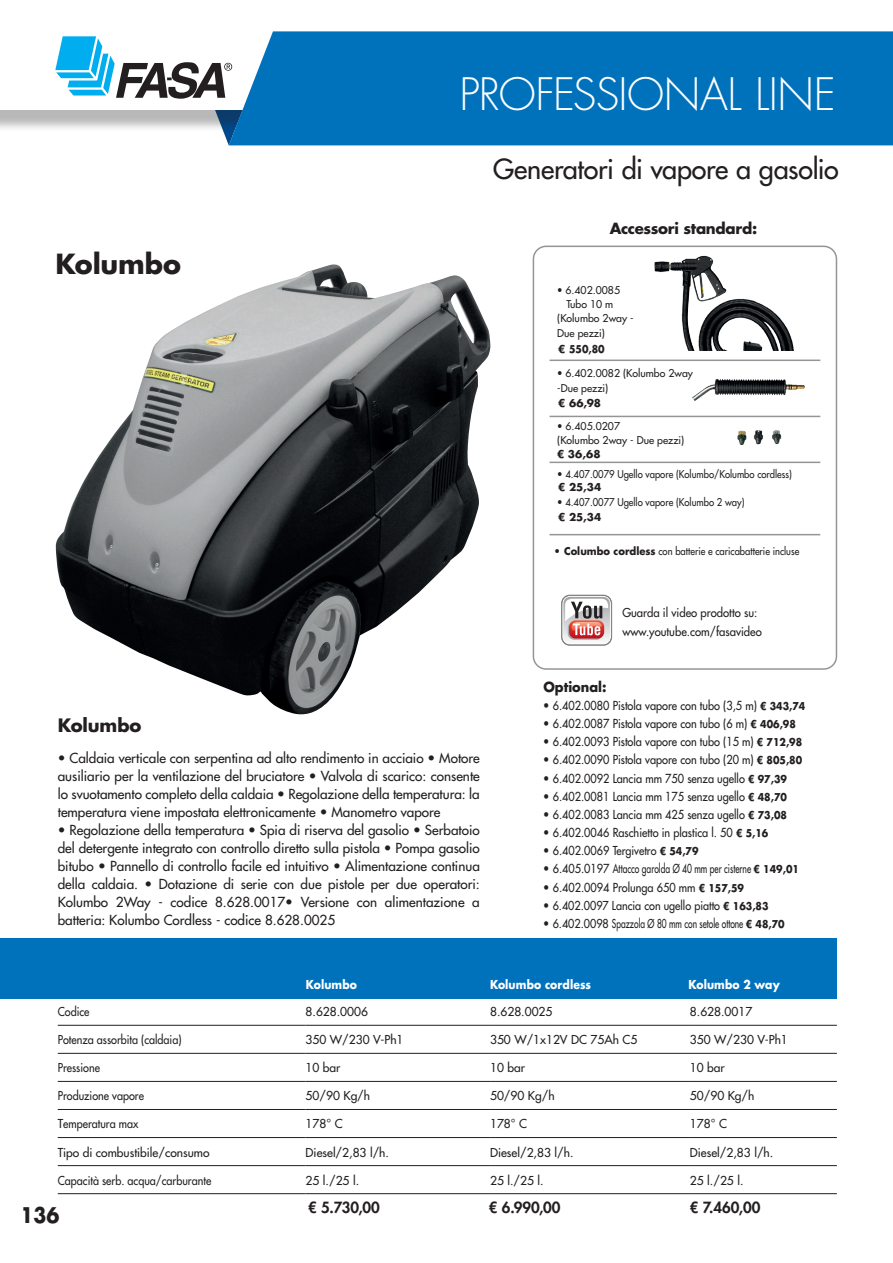
<style>
.page{position:relative;width:893px;height:1263px;background:#fff}
.page>*{position:absolute;margin:0;border:0;box-sizing:border-box;transform-origin:0 0}
.t1{font:300 43.5px "Futura Std";letter-spacing:-.015em;color:#fff}
.t2{font:500 27px "Futura Std";letter-spacing:-.01em;color:#231f20}
.t3{font:700 27px "Futura Std";letter-spacing:-.005em;color:#231f20}
.t4{font:700 21px "Futura Std";color:#231f20;scale:.9 1}
.t5{font:700 18px "Futura Std";letter-spacing:-.005em;color:#231f20}
.t6{font:800 15px "Futura Std";color:#231f20}
.t7{font:700 15px "Futura Std";letter-spacing:-.02em;color:#231f20}
.t8{font:700 13.65px "Futura Std";color:#231f20;scale:.95 1}
.t9{font:500 13.5px/18px "Futura Std";color:#231f20;text-align:justify}
.t10{font:500 12.15px "Futura Std";color:#231f20;scale:.9 1}
.t11{font:500 12px "Futura Std";color:#231f20}
.t12{font:500 12px "Futura Std";color:#231f20;scale:.9 1}
.t13{font:500 12px/19.5px "Futura Std";color:#231f20;scale:.94 1}
.t14{font:700 12px "Futura Std";letter-spacing:.01em;color:#fff;scale:.9 1}
.t15{font:500 10.5px/14.4px "Futura Std";color:#231f20;scale:.9 1}
.t16{font:700 10.5px "Futura Std";letter-spacing:.005em;color:#231f20}
.t17{font:500 10.5px "Futura Std";color:#231f20}
.s1{font-weight:700}
.s2{font-weight:700;font-size:10.5px}
.s3{font-size:12px}
</style>
<div class="page">
<div style="left:251px;top:31px;width:642px;height:114px;background:#0072bc"></div>
<svg style="left:53px;top:36px;width:198px;height:109px"></svg>
<img style="left:56px;top:264px;width:435px;height:450px">
<div style="left:561px;top:595px;width:51px;height:50px;border:1px solid #85878a;border-radius:8px"></div>
<div style="left:562px;top:596px;width:49px;height:48px;border:1px solid #fff;border-radius:7px"></div>
<svg style="left:563px;top:596px;width:47px;height:48px"></svg>
<img style="left:654px;top:255px;width:140px;height:96px">
<img style="left:737px;top:430px;width:45px;height:15px">
<img style="left:673px;top:379px;width:146px;height:39px">
<div style="left:0;top:938px;width:837px;height:61px;background:#0072bc"></div>
<div style="left:533px;top:246px;width:304px;height:424px;border:2px solid #939598;border-radius:13px"></div>
<hr style="left:550px;top:360px;width:270px;height:1px;background:#939598">
<hr style="left:550px;top:416px;width:270px;height:1px;background:#939598">
<hr style="left:550px;top:462px;width:270px;height:1px;background:#939598">
<hr style="left:550px;top:534px;width:270px;height:1px;background:#939598">
<hr style="left:58px;top:1025px;width:248px;height:1px;background:#231f20">
<hr style="left:306px;top:1025px;width:184px;height:1px;background:#231f20">
<hr style="left:490px;top:1025px;width:200px;height:1px;background:#231f20">
<hr style="left:690px;top:1025px;width:147px;height:1px;background:#231f20">
<hr style="left:58px;top:1053px;width:248px;height:1px;background:#231f20">
<hr style="left:306px;top:1053px;width:184px;height:1px;background:#231f20">
<hr style="left:490px;top:1053px;width:200px;height:1px;background:#231f20">
<hr style="left:690px;top:1053px;width:147px;height:1px;background:#231f20">
<hr style="left:58px;top:1081px;width:248px;height:1px;background:#231f20">
<hr style="left:306px;top:1081px;width:184px;height:1px;background:#231f20">
<hr style="left:490px;top:1081px;width:200px;height:1px;background:#231f20">
<hr style="left:690px;top:1081px;width:147px;height:1px;background:#231f20">
<hr style="left:58px;top:1109px;width:248px;height:1px;background:#231f20">
<hr style="left:306px;top:1109px;width:184px;height:1px;background:#231f20">
<hr style="left:490px;top:1109px;width:200px;height:1px;background:#231f20">
<hr style="left:690px;top:1109px;width:147px;height:1px;background:#231f20">
<hr style="left:58px;top:1137px;width:248px;height:1px;background:#231f20">
<hr style="left:306px;top:1137px;width:184px;height:1px;background:#231f20">
<hr style="left:490px;top:1137px;width:200px;height:1px;background:#231f20">
<hr style="left:690px;top:1137px;width:147px;height:1px;background:#231f20">
<hr style="left:58px;top:1165px;width:248px;height:1px;background:#231f20">
<hr style="left:306px;top:1165px;width:184px;height:1px;background:#231f20">
<hr style="left:490px;top:1165px;width:200px;height:1px;background:#231f20">
<hr style="left:690px;top:1165px;width:147px;height:1px;background:#231f20">
<hr style="left:58px;top:1193px;width:248px;height:1px;background:#231f20">
<hr style="left:306px;top:1193px;width:184px;height:1px;background:#231f20">
<hr style="left:490px;top:1193px;width:200px;height:1px;background:#231f20">
<hr style="left:690px;top:1193px;width:147px;height:1px;background:#231f20">
<h1 class="t1" style="left:459px;top:68px;width:378px">PROFESSIONAL LINE</h1>
<h2 class="t2" style="left:493px;top:153px;width:347px">Generatori di vapore a gasolio</h2>
<h2 class="t3" style="left:56px;top:246px;width:127px">Kolumbo</h2>
<h3 class="t5" style="left:58px;top:713px;width:85px">Kolumbo</h3>
<p class="t9" style="left:58px;top:749px;width:424px">• Caldaia verticale con serpentina ad alto rendimento in acciaio • Motore ausiliario per la ventilazione del bruciatore • Valvola di scarico: consente lo svuotamento completo della caldaia • Regolazione della temperatura: la temperatura viene impostata elettronicamente • Manometro vapore</p>
<p class="t9" style="left:58px;top:821px;width:424px">• Regolazione della temperatura • Spia di riserva del gasolio • Serbatoio del detergente integrato con controllo diretto sulla pistola • Pompa gasolio bitubo • Pannello di controllo facile ed intuitivo • Alimentazione continua della caldaia. • Dotazione di serie con due pistole per due operatori:<br>Kolumbo 2Way - codice 8.628.0017• Versione con alimentazione a batteria: Kolumbo Cordless - codice 8.628.0025</p>
<p class="t7" style="left:610px;top:219px;width:149px">Accessori standard:</p>
<p class="t15" style="left:557px;top:283px;width:71px">• 6.402.0085</p>
<p class="t17" style="left:566px;top:297px;width:48px">Tubo 10 m</p>
<p class="t17" style="left:557px;top:312px;width:78px">(Kolumbo 2way -</p>
<p class="t17" style="left:557px;top:326px;width:49px">Due pezzi)</p>
<p class="t15" style="left:557px;top:366px;width:152px">• 6.402.0082 (Kolumbo 2way -Due pezzi)</p>
<p class="t15" style="left:557px;top:419px;width:143px">• 6.405.0207<br>(Kolumbo 2way - Due pezzi)</p>
<p class="t15" style="left:557px;top:466px;width:262px">• 4.407.0079 Ugello vapore (Kolumbo/Kolumbo cordless)</p>
<p class="t15" style="left:557px;top:495px;width:209px">• 4.407.0077 Ugello vapore (Kolumbo 2 way)</p>
<p class="t16" style="left:558px;top:342px;width:48px">€ 550,8 0</p>
<p class="t16" style="left:558px;top:396px;width:41px">€ 66,98</p>
<p class="t16" style="left:557px;top:448px;width:41px">€ 36,68</p>
<p class="t16" style="left:558px;top:480px;width:45px">€ 25,34</p>
<p class="t16" style="left:558px;top:510px;width:45px">€ 25,34</p>
<p class="t15" style="left:554px;top:544px;width:274px"><span class="s1">• Columbo cordless</span> con batterie e caricabatterie incluse</p>
<p class="t13" style="left:622px;top:603px;width:150px">Guarda il video prodotto su: www.youtube.com/fasavideo</p>
<p class="t8" style="left:543px;top:677px;width:68px">Optional:</p>
<p class="t10" style="left:543px;top:698px;width:293px">• 6.402.0080 Pistola vapore con tubo (3,5 m) <span class="s2">€ 343,74</span></p>
<p class="t10" style="left:543px;top:716px;width:279px">• 6.402.0087 Pistola vapore con tubo (6 m) <span class="s2">€ 406,98</span></p>
<p class="t10" style="left:543px;top:734px;width:286px">• 6.402.0093 Pistola vapore con tubo (15 m) <span class="s2">€ 712,98</span></p>
<p class="t10" style="left:543px;top:752px;width:289px">• 6.402.0090 Pistola vapore con tubo (20 m) <span class="s2">€ 8 05,8 0</span></p>
<p class="t10" style="left:543px;top:770px;width:272px">• 6.402.0092 Lancia mm 750 senza ugello <span class="s2">€ 97,39</span></p>
<p class="t10" style="left:543px;top:789px;width:272px">• 6.402.0081 Lancia mm 175 senza ugello <span class="s2">€ 48 ,70</span></p>
<p class="t10" style="left:543px;top:807px;width:269px">• 6.402.0083 Lancia mm 425 senza ugello <span class="s2">€ 73,08</span></p>
<p class="t10" style="left:543px;top:825px;width:252px">• 6.402.0046 Raschietto in plastica l. 50 <span class="s2">€ 5,16</span></p>
<p class="t10" style="left:543px;top:843px;width:174px">• 6.402.0069 <span class="s3">Tergivetro</span> <span class="s2">€ 54,79</span></p>
<p class="t10" style="left:543px;top:861px;width:286px">• 6.405.0197 Attacco garolda Ø 40 mm per cisterne <span class="s2">€ 149,01</span></p>
<p class="t10" style="left:543px;top:879px;width:225px">• 6.402.0094 Prolunga 650 mm <span class="s2">€ 157,59</span></p>
<p class="t12" style="left:543px;top:898px;width:252px">• 6.402.0097 Lancia con ugello piatto <span class="s2">€ 163,8 3</span></p>
<p class="t12" style="left:543px;top:916px;width:270px">• 6.402.0098 Spazzola Ø 80 mm con setole ottone <span class="s2">€ 48 ,70</span></p>
<p class="t14" style="left:306px;top:976px;width:58px">Kolumbo</p>
<p class="t14" style="left:490px;top:976px;width:114px">Kolumbo cordless</p>
<p class="t14" style="left:688px;top:976px;width:103px">Kolumbo 2 way</p>
<p class="t12" style="left:58px;top:1004px;width:37px">Codice</p>
<p class="t11" style="left:306px;top:1004px;width:64px">8.628.0006</p>
<p class="t11" style="left:490px;top:1004px;width:64px">8.628.0025</p>
<p class="t11" style="left:690px;top:1004px;width:64px">8.628.0017</p>
<p class="t12" style="left:58px;top:1032px;width:139px">Potenza assorbita (caldaia)</p>
<p class="t11" style="left:306px;top:1032px;width:99px">350 W/230 V-Ph1</p>
<p class="t11" style="left:490px;top:1032px;width:149px">350 W/1x12V DC 75Ah C5</p>
<p class="t11" style="left:690px;top:1032px;width:99px">350 W/230 V-Ph1</p>
<p class="t12" style="left:58px;top:1060px;width:48px">Pressione</p>
<p class="t11" style="left:306px;top:1060px;width:36px">10 bar</p>
<p class="t11" style="left:490px;top:1060px;width:36px">10 bar</p>
<p class="t11" style="left:690px;top:1060px;width:36px">10 bar</p>
<p class="t12" style="left:58px;top:1088px;width:97px">Produzione vapore</p>
<p class="t11" style="left:306px;top:1088px;width:66px">50/90 Kg/h</p>
<p class="t11" style="left:490px;top:1088px;width:66px">50/90 Kg/h</p>
<p class="t11" style="left:690px;top:1088px;width:66px">50/90 Kg/h</p>
<p class="t11" style="left:58px;top:1116px;width:82px">Temperatura max</p>
<p class="t11" style="left:306px;top:1116px;width:39px">178° C</p>
<p class="t11" style="left:490px;top:1116px;width:39px">178° C</p>
<p class="t11" style="left:690px;top:1116px;width:39px">178° C</p>
<p class="t11" style="left:58px;top:1144px;width:153px">Tipo di combustibile/consumo</p>
<p class="t11" style="left:306px;top:1144px;width:85px">Diesel/2,83 l/h.</p>
<p class="t11" style="left:490px;top:1144px;width:85px">Diesel/2,83 l/h.</p>
<p class="t11" style="left:690px;top:1144px;width:85px">Diesel/2,83 l/h.</p>
<p class="t12" style="left:58px;top:1173px;width:172px">Capacità serb. acqua/carburante</p>
<p class="t11" style="left:306px;top:1173px;width:55px">25 l./25 l.</p>
<p class="t11" style="left:490px;top:1173px;width:55px">25 l./25 l.</p>
<p class="t11" style="left:690px;top:1173px;width:55px">25 l./25 l.</p>
<h3 class="t4" style="left:21px;top:1201px;width:45px">136</h3>
<p class="t6" style="left:308px;top:1197px;width:73px">€ 5.730,00</p>
<p class="t6" style="left:489px;top:1197px;width:73px">€ 6.990,00</p>
<p class="t6" style="left:690px;top:1197px;width:72px">€ 7.460,00</p>
</div>
